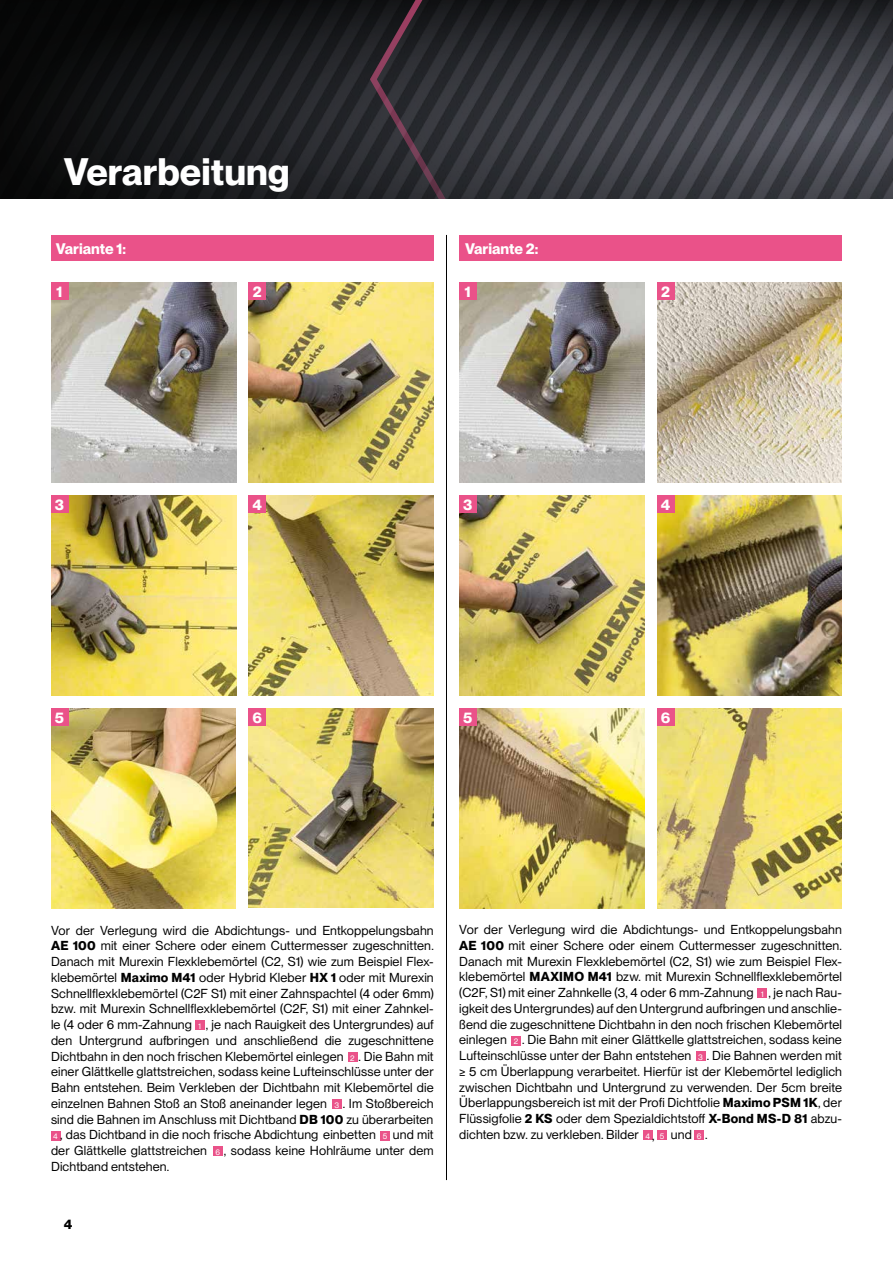
<style>
.page{position:relative;width:893px;height:1263px;background:#fff}
.page>*{position:absolute;margin:0;border:0;box-sizing:border-box;transform-origin:0 0}
.t1{font:700 37.5px "PP Neue Montreal";color:#fff}
.t2{font:700 15px "PP Neue Montreal";color:#fff}
.t3{font:700 13.5px "PP Neue Montreal";color:#000}
.t4{font:12.75px/15.8px "PP Neue Montreal";letter-spacing:.01em;color:#000;text-align:justify}
.s1{font-weight:700}
.s2{font-size:7.95px;color:#fff}
</style>
<div class="page">
<img style="left:0;top:0;width:368px;height:198px">
<svg style="left:368px;top:0;width:525px;height:198px"></svg>
<img style="left:51px;top:495px;width:185px;height:200px">
<img style="left:657px;top:283px;width:185px;height:199px">
<img style="left:249px;top:283px;width:185px;height:200px">
<img style="left:657px;top:496px;width:185px;height:199px">
<img style="left:249px;top:495px;width:185px;height:200px">
<img style="left:459px;top:496px;width:185px;height:199px">
<img style="left:51px;top:708px;width:185px;height:200px">
<img style="left:459px;top:709px;width:185px;height:199px">
<img style="left:249px;top:708px;width:185px;height:200px">
<img style="left:657px;top:708px;width:185px;height:200px">
<div style="left:51px;top:235px;width:383px;height:25px;background:#ea5289"></div>
<div style="left:459px;top:235px;width:383px;height:25px;background:#ea5289"></div>
<img style="left:51px;top:282px;width:185px;height:200px">
<img style="left:459px;top:283px;width:185px;height:199px">
<div style="left:195px;top:1021px;width:9px;height:9px;background:#ea5289"></div>
<div style="left:348px;top:1052px;width:9px;height:9px;background:#ea5289"></div>
<div style="left:332px;top:1099px;width:9px;height:9px;background:#ea5289"></div>
<div style="left:51px;top:1131px;width:9px;height:9px;background:#ea5289"></div>
<div style="left:381px;top:1131px;width:9px;height:9px;background:#ea5289"></div>
<div style="left:213px;top:1147px;width:9px;height:9px;background:#ea5289"></div>
<div style="left:758px;top:989px;width:9px;height:9px;background:#ea5289"></div>
<div style="left:511px;top:1036px;width:10px;height:9px;background:#ea5289"></div>
<div style="left:696px;top:1052px;width:9px;height:9px;background:#ea5289"></div>
<div style="left:643px;top:1130px;width:9px;height:9px;background:#ea5289"></div>
<div style="left:657px;top:1130px;width:9px;height:9px;background:#ea5289"></div>
<div style="left:694px;top:1130px;width:10px;height:9px;background:#ea5289"></div>
<div style="left:51px;top:282px;width:17px;height:17px;background:#ea5289"></div>
<div style="left:51px;top:495px;width:17px;height:17px;background:#ea5289"></div>
<div style="left:51px;top:708px;width:17px;height:17px;background:#ea5289"></div>
<div style="left:249px;top:282px;width:17px;height:17px;background:#ea5289"></div>
<div style="left:249px;top:495px;width:17px;height:17px;background:#ea5289"></div>
<div style="left:249px;top:708px;width:17px;height:17px;background:#ea5289"></div>
<div style="left:459px;top:283px;width:17px;height:17px;background:#ea5289"></div>
<div style="left:459px;top:496px;width:17px;height:17px;background:#ea5289"></div>
<div style="left:459px;top:709px;width:17px;height:17px;background:#ea5289"></div>
<div style="left:657px;top:283px;width:17px;height:17px;background:#ea5289"></div>
<div style="left:657px;top:496px;width:17px;height:17px;background:#ea5289"></div>
<div style="left:657px;top:709px;width:17px;height:17px;background:#ea5289"></div>
<hr style="left:446px;top:235px;width:1px;height:945px;background:#000">
<h1 class="t1" style="left:64px;top:149px;width:228px">Verarbeitung</h1>
<p class="t2" style="left:56px;top:240px;width:72px">Variante 1:</p>
<p class="t2" style="left:465px;top:240px;width:75px">Variante 2:</p>
<p class="t2" style="left:57px;top:283px;width:7px">1</p>
<p class="t2" style="left:253px;top:283px;width:11px">2</p>
<p class="t2" style="left:465px;top:283px;width:7px">1</p>
<p class="t2" style="left:661px;top:283px;width:11px">2</p>
<p class="t2" style="left:55px;top:496px;width:11px">3</p>
<p class="t2" style="left:252px;top:496px;width:11px">4</p>
<p class="t2" style="left:463px;top:496px;width:11px">3</p>
<p class="t2" style="left:661px;top:496px;width:11px">4</p>
<p class="t2" style="left:55px;top:709px;width:11px">5</p>
<p class="t2" style="left:252px;top:709px;width:11px">6</p>
<p class="t2" style="left:463px;top:709px;width:11px">5</p>
<p class="t2" style="left:661px;top:709px;width:11px">6</p>
<p class="t4" style="left:51px;top:922px;width:384px">Vor der Verlegung wird die Abdichtungs- und Entkoppelungsbahn <span class="s1">AE 100</span> mit einer Schere oder einem Cuttermesser zugeschnitten.<br>Danach mit Murexin Flexklebemörtel (C2, S1) wie zum Beispiel Flex&shy;klebemörtel <span class="s1">Maximo M41</span> oder Hybrid Kleber <span class="s1">HX 1</span> oder mit Murexin Schnellflexklebemörtel (C2F S1) mit einer Zahnspachtel (4 oder 6mm) bzw. mit Murexin Schnellflexklebemörtel (C2F, S1) mit einer Zahnkel&shy;le (4 oder 6 mm-Zahnung <span class="s2">1</span> , je nach Rauigkeit des Untergrundes) auf den Untergrund aufbringen und anschließend die zugeschnittene Dichtbahn in den noch frischen Klebemörtel einlegen <span class="s2">2</span> . Die Bahn mit einer Glättkelle glattstreichen, sodass keine Lufteinschlüsse unter der Bahn entstehen. Beim Verkleben der Dichtbahn mit Klebemörtel die einzelnen Bahnen Stoß an Stoß aneinander legen <span class="s2">3</span> . Im Stoßbereich sind die Bahnen im Anschluss mit Dichtband <span class="s1">DB 100</span> zu überarbeiten <span class="s2">4</span> , das Dichtband in die noch frische Abdichtung einbetten <span class="s2">5</span> und mit der Glättkelle glattstreichen <span class="s2">6</span> , sodass keine Hohlräume unter dem Dichtband entstehen.</p>
<p class="t4" style="left:459px;top:922px;width:384px">Vor der Verlegung wird die Abdichtungs- und Entkoppelungsbahn <span class="s1">AE 100</span> mit einer Schere oder einem Cuttermesser zugeschnitten.<br>Danach mit Murexin Flexklebemörtel (C2, S1) wie zum Beispiel Flex&shy;klebemörtel <span class="s1">MAXIMO M41</span> bzw. mit Murexin Schnellflexklebemörtel (C2F, S1) mit einer Zahnkelle (3, 4 oder 6 mm-Zahnung <span class="s2">1</span> , je nach Rau&shy;igkeit des Untergrundes) auf den Untergrund aufbringen und anschlie&shy;ßend die zugeschnittene Dichtbahn in den noch frischen Klebemörtel einlegen <span class="s2">2</span> . Die Bahn mit einer Glättkelle glattstreichen, sodass keine Lufteinschlüsse unter der Bahn entstehen <span class="s2">3</span> . Die Bahnen werden mit ≥ 5 cm Überlappung verarbeitet. Hierfür ist der Klebemörtel lediglich zwischen Dichtbahn und Untergrund zu verwenden. Der 5cm breite Überlappungsbereich ist mit der Profi Dichtfolie <span class="s1">Maximo PSM 1K</span>, der Flüssigfolie <span class="s1">2 KS</span> oder dem Spezialdichtstoff <span class="s1">X-Bond MS-D 81</span> abzu&shy;dichten bzw. zu verkleben. Bilder <span class="s2">4</span> , <span class="s2">5</span> und <span class="s2">6</span> .</p>
<p class="t3" style="left:64px;top:1216px;width:10px">4</p>
</div>
